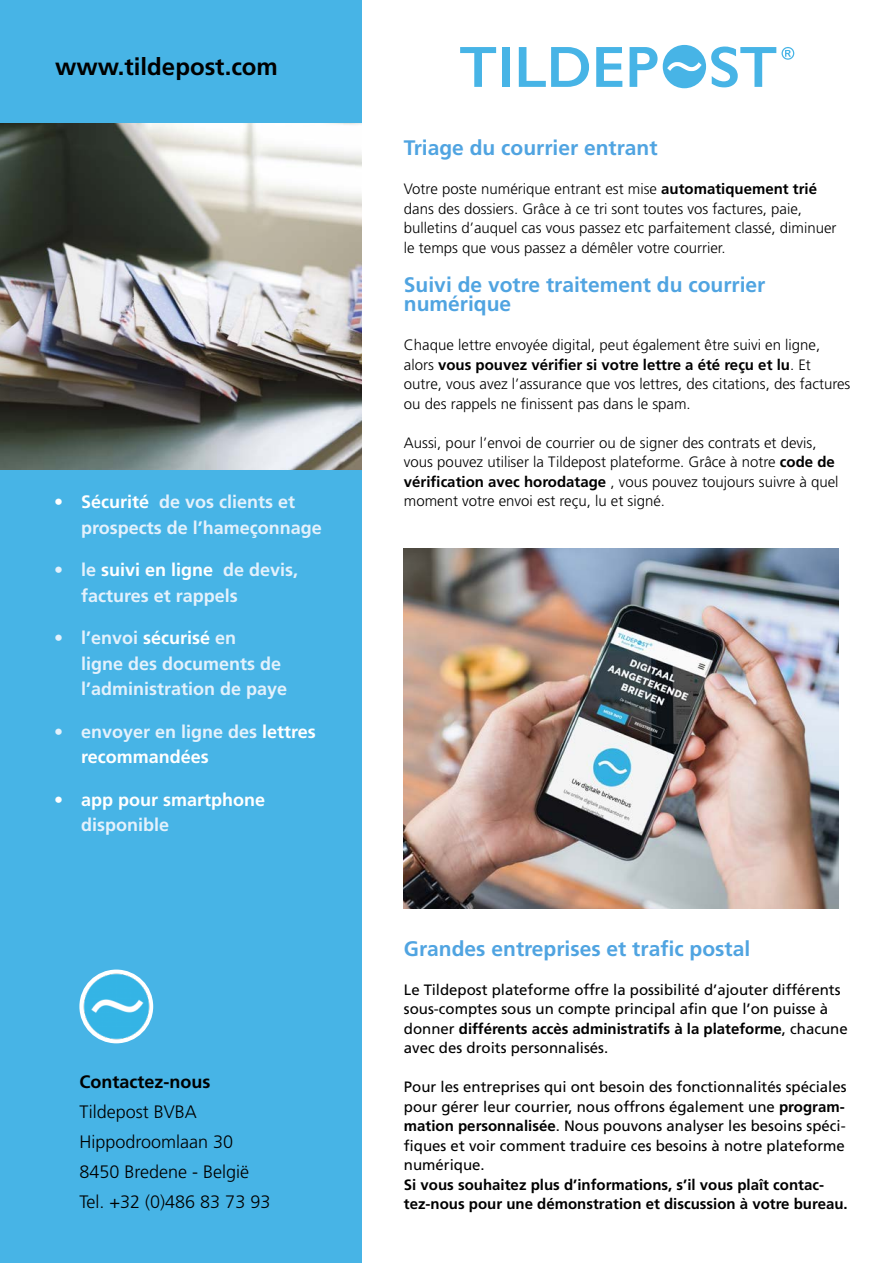
<style>
.page{position:relative;width:893px;height:1263px;background:#fff}
.page>*{position:absolute;margin:0;border:0;box-sizing:border-box;transform-origin:0 0}
.t1{font:700 24px "Frutiger CE";color:#000}
.t2{font:700 21px/19.5px "Frutiger CE";color:#50a4e1}
.t3{font:700 18px/25.5px "Frutiger CE";color:#e3f1fc}
.t4{font:300 18px/30px "Frutiger";color:#000}
.t5{font:700 18px/25.5px "Frutiger CE";color:#fff}
.t6{font:700 18px "Frutiger CE";color:#000}
.t7{font:300 15px/19.5px "Frutiger";color:#000}
.t8{font:15px/19.5px "Frutiger";color:#000}
.t9{font:700 15px/19.5px "Frutiger CE";color:#000}
.s1{color:#fff}
.s2{color:#e3f1fc}
.s3{font-family:"Frutiger CE";font-weight:700}
.s4{font-family:"Frutiger";font-weight:300}
.s5{font-family:"Frutiger";font-weight:400}
</style>
<div class="page">
<div style="left:0;top:0;width:361px;height:1263px;background:#47b4e6"></div>
<img style="left:0;top:123px;width:361px;height:347px">
<img style="left:404px;top:549px;width:435px;height:360px">
<img style="left:79px;top:969px;width:74px;height:74px;border-radius:37px">
<svg style="left:460px;top:47px;width:36px;height:40px"></svg>
<div style="left:502px;top:47px;width:8px;height:40px;background:#47b4e6"></div>
<svg style="left:519px;top:47px;width:70px;height:40px"></svg>
<svg style="left:596px;top:47px;width:26px;height:40px"></svg>
<svg style="left:630px;top:47px;width:28px;height:40px"></svg>
<div style="left:663px;top:45px;width:43px;height:43px;background:#47b4e6;border-radius:50%"></div>
<svg style="left:667px;top:62px;width:35px;height:9px"></svg>
<svg style="left:711px;top:47px;width:83px;height:40px"></svg>
<h1 class="t1" style="left:55px;top:52px;width:224px">www.tildepost.com</h1>
<p class="t3" style="left:81px;top:489px;width:242px;text-indent:-27px"><span class="s1">• Sécurité</span> de vos clients et prospects de l’hameçonnage</p>
<p class="t3" style="left:81px;top:557px;width:219px;text-indent:-27px">• le <span class="s1">suivi en ligne</span> de devis, factures et rappels</p>
<p class="t3" style="left:81px;top:625px;width:208px;text-indent:-27px">• l’envoi <span class="s1">sécurisé</span> en<br>ligne des documents de l’administration de paye</p>
<p class="t5" style="left:81px;top:719px;width:236px;text-indent:-27px"><span class="s2">• envoyer en ligne des</span> lettres recommandées</p>
<p class="t5" style="left:54px;top:787px;width:213px">• app pour smartphone</p>
<p class="t3" style="left:81px;top:812px;width:90px">disponible</p>
<p class="t6" style="left:79px;top:1071px;width:132px">Contactez-nous</p>
<p class="t4" style="left:79px;top:1097px;width:192px">Tildepost BVBA<br>Hippodroomlaan 30<br>8450 Bredene - België<br>Tel. +32 (0)486 83 73 93</p>
<h2 class="t2" style="left:404px;top:138px;width:255px">Triage du courrier entrant</h2>
<p class="t7" style="left:404px;top:179px;width:434px">Votre poste numérique entrant est mise <span class="s3">automatiquement trié </span>dans des dossiers. Grâce à ce tri sont toutes vos factures, paie, bulletins d’auquel cas vous passez etc parfaitement classé, diminuer le temps que vous passez a démêler votre courrier.</p>
<h2 class="t2" style="left:404px;top:275px;width:363px">Suivi de votre traitement du courrier numérique</h2>
<p class="t7" style="left:404px;top:335px;width:418px">Chaque lettre envoyée digital, peut également être suivi en ligne,</p>
<p class="t9" style="left:404px;top:355px;width:408px"><span class="s4">alors</span> vous pouvez vérifier si votre lettre a été reçu et lu<span class="s4">. Et</span></p>
<p class="t7" style="left:404px;top:374px;width:448px">outre, vous avez l’assurance que vos lettres, des citations, des factures ou des rappels ne finissent pas dans le spam.</p>
<p class="t7" style="left:404px;top:433px;width:436px">Aussi, pour l’envoi de courrier ou de signer des contrats et devis, vous pouvez utiliser la Tildepost plateforme. Grâce à notre <span class="s3">code de vérification avec horodatage</span> , vous pouvez toujours suivre à quel moment votre envoi est reçu, lu et signé.</p>
<h2 class="t2" style="left:404px;top:938px;width:348px">Grandes entreprises et trafic postal</h2>
<p class="t8" style="left:404px;top:980px;width:438px">Le Tildepost plateforme offre la possibilité d’ajouter différents sous-comptes sous un compte principal afin que l’on puisse à</p>
<p class="t9" style="left:404px;top:1019px;width:445px"><span class="s5">donner</span> différents accès administratifs à la plateforme<span class="s5">, chacune</span></p>
<p class="t8" style="left:404px;top:1038px;width:206px">avec des droits personnalisés.</p>
<p class="t8" style="left:404px;top:1077px;width:444px">Pour les entreprises qui ont besoin des fonctionnalités spéciales pour gérer leur courrier, nous offrons également une <span class="s3">program&shy;mation personnalisée</span>. Nous pouvons analyser les besoins spéci&shy;fiques et voir comment traduire ces besoins à notre plateforme numérique.</p>
<p class="t9" style="left:404px;top:1175px;width:445px">Si vous souhaitez plus d’informations, s’il vous plaît contac&shy;tez-nous pour une démonstration et discussion à votre bureau.</p>
</div>
